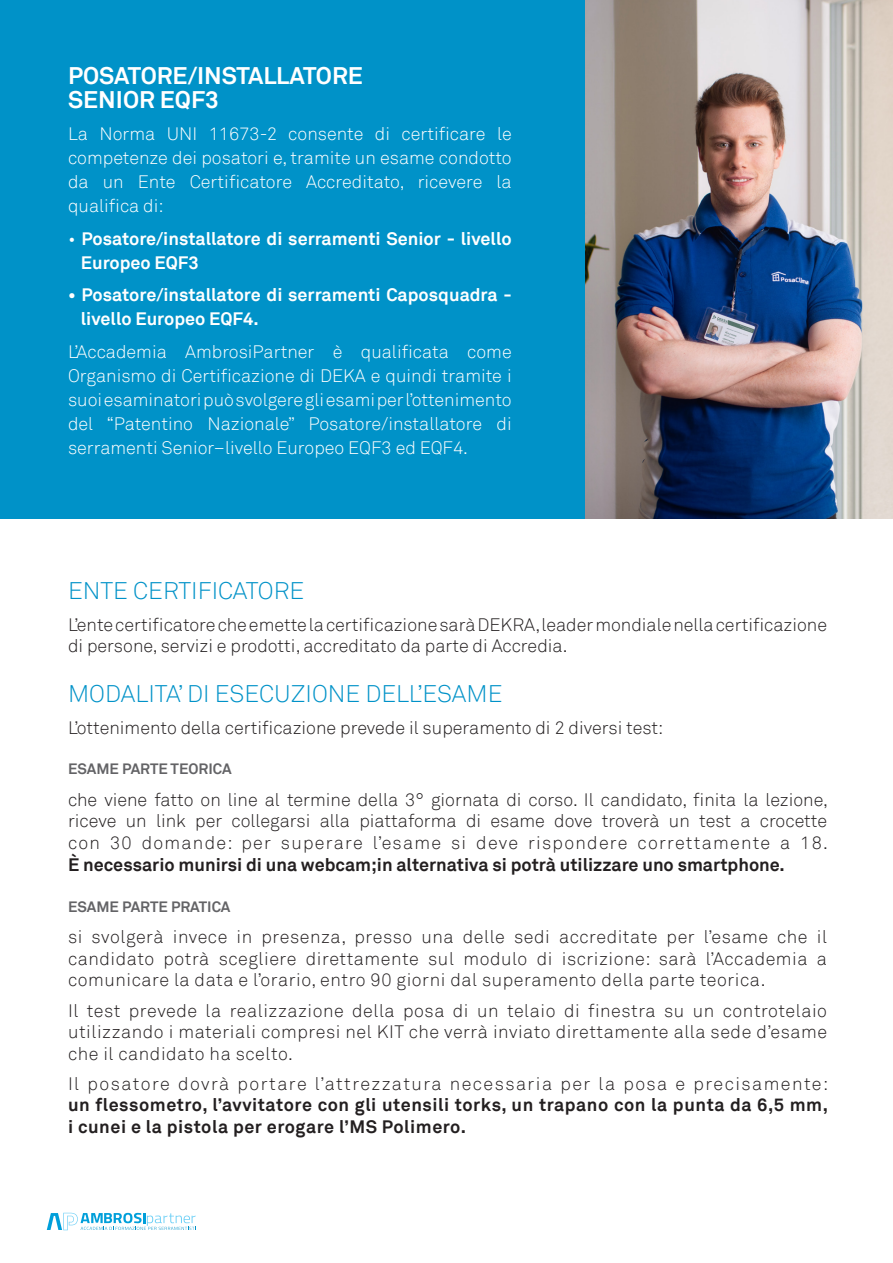
<style>
.page{position:relative;width:893px;height:1263px;background:#fff}
.page>*{position:absolute;margin:0;border:0;box-sizing:border-box;transform-origin:0 0}
.t1{font:300 24px "Akkurat";color:#0092c8}
.t2{font:700 24px/24px "Akkurat";color:#fff}
.t3{font:300 18px/21.6px "Akkurat";color:#231f20;text-align:justify}
.t4{font:300 18px/24px "Akkurat";color:#fff;text-align:justify}
.t5{font:700 18px/21.6px "Akkurat";letter-spacing:.03em;color:#231f20;text-align:justify}
.t6{font:700 18px/24px "Akkurat";color:#fff}
.t7{font:700 15px "Akkurat";color:#636366}
.s1{font-weight:300}
.s2{font-weight:700}
</style>
<div class="page">
<img style="left:585px;top:0;width:308px;height:519px">
<div style="left:0;top:0;width:585px;height:519px;background:#0092c8"></div>
<svg style="left:47px;top:1212px;width:149px;height:18px"></svg>
<p class="t2" style="left:68px;top:64px;width:296px">POSATORE/INSTALLATORE<br>SENIOR EQF3</p>
<p class="t4" style="left:68px;top:122px;width:445px">La Norma UNI 11673-2 consente di certificare le competenze dei posatori e, tramite un esame condotto da un Ente Certificatore Accreditato, ricevere la qualifica di:</p>
<p class="t6" style="left:81px;top:227px;width:432px;text-indent:-13px"><span class="s1">•</span> Posatore/installatore di serramenti Senior - livello<br>Europeo EQF3</p>
<p class="t6" style="left:81px;top:283px;width:432px;text-indent:-13px">• Posatore/installatore di serramenti Caposquadra - livello Europeo EQF4.</p>
<p class="t4" style="left:68px;top:340px;width:445px">L’Accademia AmbrosiPartner è qualificata come Organismo di Certificazione di DEKA e quindi tramite i suoi esaminatori può svolgere gli esami per l’ottenimento del “Patentino Nazionale” Posatore/installatore di serramenti Senior–livello Europeo EQF3 ed EQF4.</p>
<p class="t1" style="left:68px;top:577px;width:238px">ENTE CERTIFICATORE</p>
<p class="t3" style="left:68px;top:614px;width:760px">L’ente certificatore che emette la certificazione sarà DEKRA, leader mondiale nella certificazione di persone, servizi e prodotti, accreditato da parte di Accredia.</p>
<p class="t1" style="left:68px;top:679px;width:436px">MODALITA’ DI ESECUZIONE DELL’ESAME</p>
<p class="t3" style="left:68px;top:717px;width:597px">L’ottenimento della certificazione prevede il superamento di 2 diversi test:</p>
<p class="t7" style="left:68px;top:759px;width:165px">ESAME PARTE TEORICA</p>
<p class="t3" style="left:68px;top:789px;width:761px">che viene fatto on line al termine della 3° giornata di corso. Il candidato, finita la lezione, riceve un link per collegarsi alla piattaforma di esame dove troverà un test a crocette con 30 domande: per superare l’esame si deve rispondere correttamente a 18.<br><span class="s2">È necessario munirsi di una webcam;in alternativa si potrà utilizzare uno smartphone.</span></p>
<p class="t7" style="left:68px;top:897px;width:164px">ESAME PARTE PRATICA</p>
<p class="t3" style="left:68px;top:926px;width:760px">si svolgerà invece in presenza, presso una delle sedi accreditate per l’esame che il candidato potrà scegliere direttamente sul modulo di iscrizione: sarà l’Accademia a comunicare la data e l’orario, entro 90 giorni dal superamento della parte teorica.</p>
<p class="t3" style="left:68px;top:1000px;width:760px">Il test prevede la realizzazione della posa di un telaio di finestra su un controtelaio utilizzando i materiali compresi nel KIT che verrà inviato direttamente alla sede d’esame che il candidato ha scelto.</p>
<p class="t5" style="left:68px;top:1073px;width:762px"><span class="s1">Il posatore dovrà portare l’attrezzatura necessaria per la posa e precisamente: </span>un flessometro, l’avvitatore con gli utensili torks, un trapano con la punta da 6,5 mm, i cunei e la pistola per erogare l’MS Polimero.</p>
</div>
